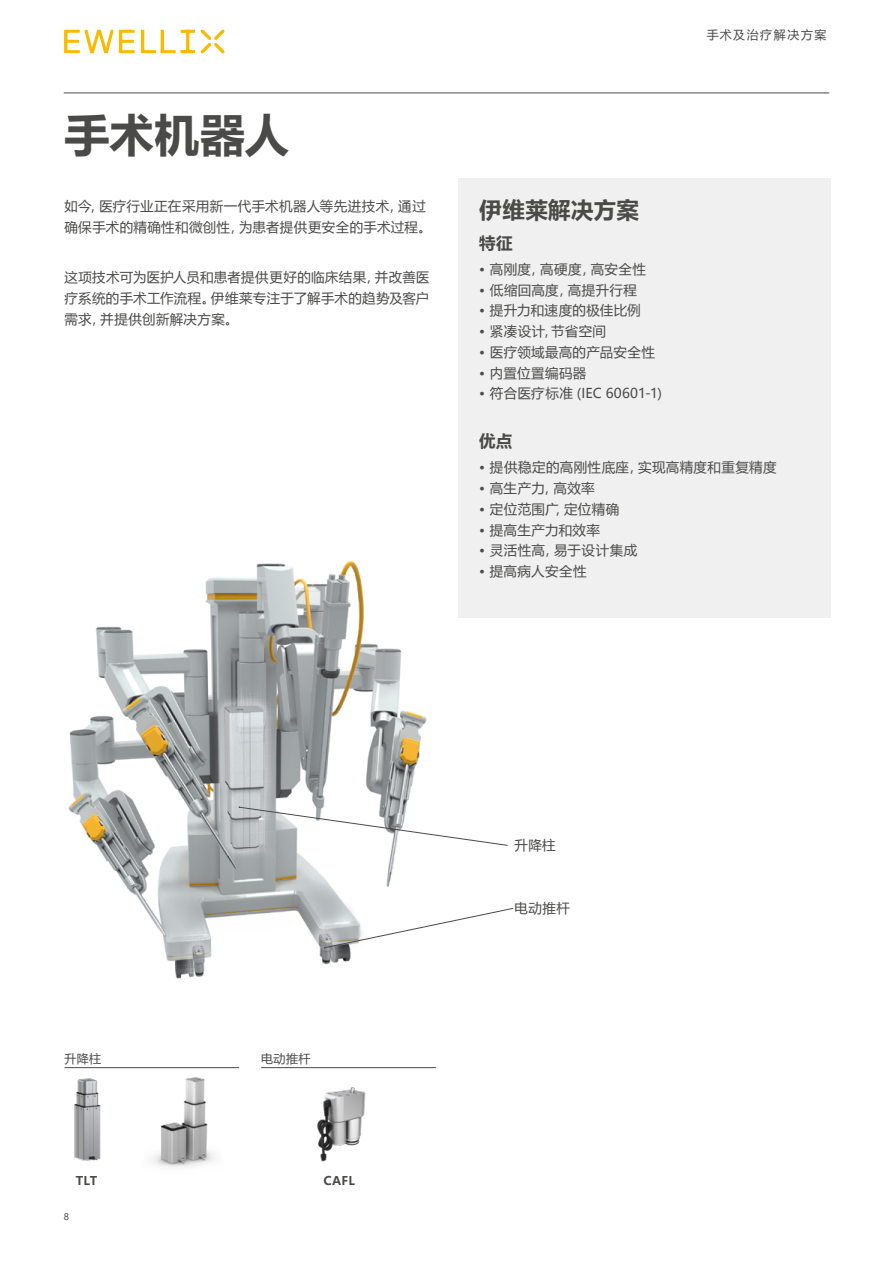
<style>
.page{position:relative;width:893px;height:1263px;background:#fff}
.page>*{position:absolute;margin:0;border:0;box-sizing:border-box;transform-origin:0 0}
.t1{font:700 45px "Microsoft Ya Hei";color:#4a4a49}
.t2{font:700 22.5px "Microsoft Ya Hei";letter-spacing:.015em;color:#4a4a49}
.t3{font:700 16.5px "Microsoft Ya Hei";color:#4a4a49}
.t4{font:13.5px/21px "Microsoft Ya Hei";letter-spacing:.025em;color:#4a4a49}
.t5{font:12px "Microsoft Ya Hei";letter-spacing:.115em;color:#4a4a49}
.t6{font:700 12px "Microsoft Ya Hei";letter-spacing:.025em;color:#4a4a49}
.t7{font:9px "Microsoft Ya Hei";color:#4a4a49}
</style>
<div class="page">
<hr style="left:64px;top:93px;width:765px;height:1px;background:#4a4a49">
<svg style="left:64px;top:30px;width:131px;height:23px"></svg>
<svg style="left:201px;top:30px;width:23px;height:23px"></svg>
<img style="left:68px;top:560px;width:359px;height:419px">
<div style="left:458px;top:179px;width:372px;height:439px;background:#f0f0f0"></div>
<img style="left:152px;top:1077px;width:63px;height:90px">
<img style="left:74px;top:1078px;width:27px;height:83px">
<hr style="left:65px;top:1067px;width:174px;height:1px;background:#4a4a49">
<hr style="left:261px;top:1067px;width:175px;height:1px;background:#4a4a49">
<img style="left:317px;top:1087px;width:49px;height:75px">
<svg style="left:324px;top:908px;width:189px;height:40px"></svg>
<svg style="left:239px;top:806px;width:269px;height:40px"></svg>
<h1 class="t1" style="left:65px;top:103px;width:227px">手术机器人</h1>
<p class="t4" style="left:64px;top:195px;width:369px">如今，医疗行业正在采用新一代手术机器人等先进技术，通过确保手术的精确性和微创性，为患者提供更安全的手术过程。</p>
<p class="t4" style="left:64px;top:266px;width:367px;text-align:justify">这项技术可为医护人员和患者提供更好的临床结果，并改善医疗系统的手术工作流程。伊维莱专注于了解手术的趋势及客户需求，并提供创新解决方案。</p>
<p class="t5" style="left:707px;top:27px;width:121px">手术及治疗解决方案</p>
<h2 class="t2" style="left:479px;top:194px;width:161px">伊维莱解决方案</h2>
<p class="t3" style="left:479px;top:231px;width:35px">特征</p>
<p class="t4" style="left:479px;top:258px;width:168px">• 高刚度，高硬度，高安全性</p>
<p class="t4" style="left:479px;top:279px;width:159px">• 低缩回高度，高提升行程</p>
<p class="t4" style="left:479px;top:300px;width:163px">• 提升力和速度的极佳比例</p>
<p class="t4" style="left:479px;top:320px;width:128px">• 紧凑设计，节省空间</p>
<p class="t4" style="left:479px;top:341px;width:177px">• 医疗领域最高的产品安全性</p>
<p class="t4" style="left:479px;top:362px;width:109px">• 内置位置编码器</p>
<p class="t4" style="left:479px;top:383px;width:184px">• 符合医疗标准 (IEC 60601-1)</p>
<p class="t3" style="left:479px;top:430px;width:35px">优点</p>
<p class="t4" style="left:479px;top:457px;width:299px">• 提供稳定的高刚性底座，实现高精度和重复精度</p>
<p class="t4" style="left:479px;top:477px;width:117px">• 高生产力，高效率</p>
<p class="t4" style="left:479px;top:498px;width:141px">• 定位范围广，定位精确</p>
<p class="t4" style="left:479px;top:519px;width:122px">• 提高生产力和效率</p>
<p class="t4" style="left:479px;top:540px;width:160px">• 灵活性高，易于设计集成</p>
<p class="t4" style="left:479px;top:560px;width:109px">• 提高病人安全性</p>
<p class="t5" style="left:65px;top:1050px;width:38px">升降柱</p>
<p class="t5" style="left:261px;top:1050px;width:51px">电动推杆</p>
<p class="t6" style="left:76px;top:1172px;width:23px">TLT</p>
<p class="t6" style="left:324px;top:1172px;width:33px">CAFL</p>
<p class="t7" style="left:64px;top:1210px;width:7px">8</p>
<p class="t4" style="left:515px;top:834px;width:43px">升降柱</p>
<p class="t4" style="left:515px;top:897px;width:57px">电动推杆</p>
</div>
